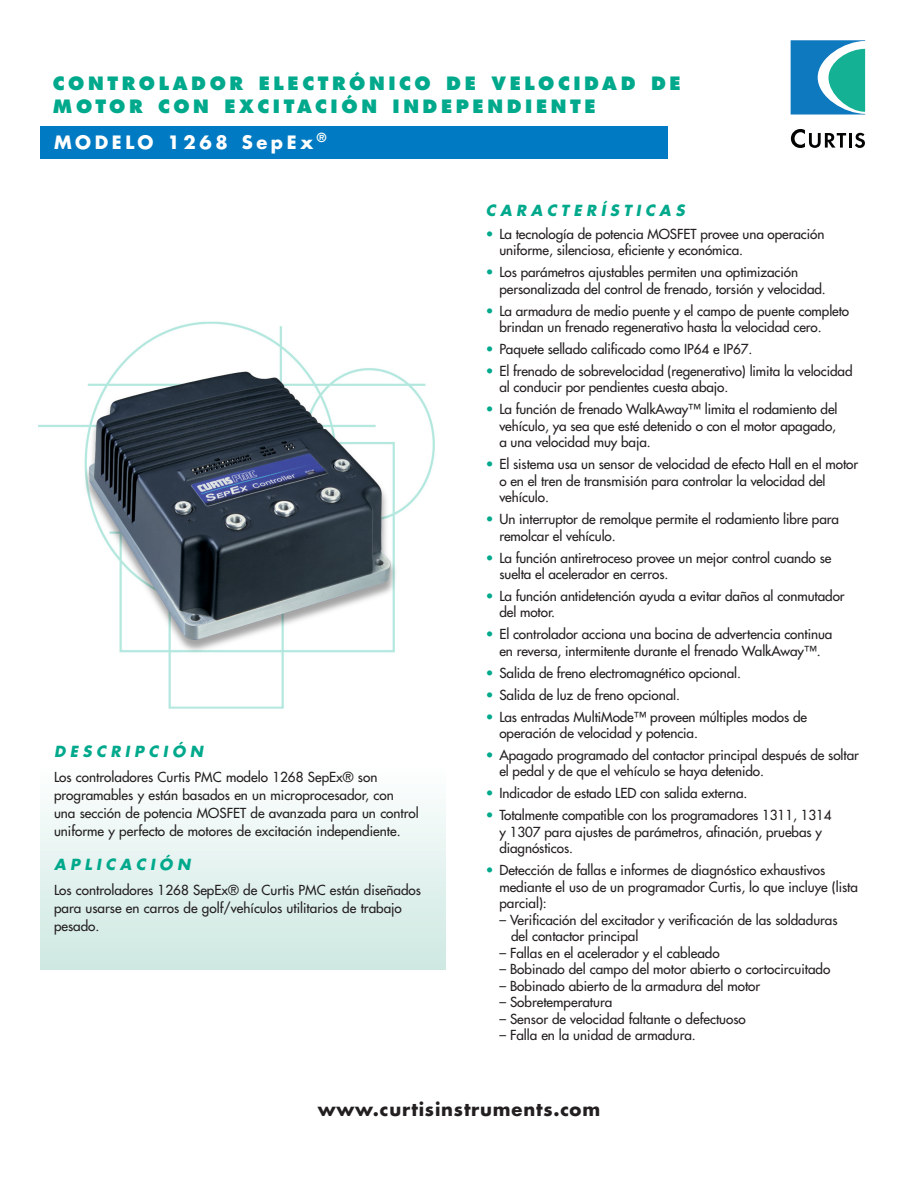
<style>
.page{position:relative;width:918px;height:1188px;background:#fff}
.page>*{position:absolute;margin:0;border:0;box-sizing:border-box;transform-origin:0 0}
.t1{font:800 18px/22.5px "Futura Com";letter-spacing:.2em;color:#00a98c}
.Legal_Copy{font:700 18px "Futura Com";letter-spacing:.045em;color:#231f20}
.Model_Header{font:700 18px "Futura Com";letter-spacing:.2em;color:#fff}
.Section_Headers{font:italic 700 15px "Futura Com";letter-spacing:.295em;color:#00a98c}
.Bullet_Body_Copy{font:500 13.5px/16.5px "Futura Std";letter-spacing:-.005em;color:#231f20}
.Body_Copy{font:500 13.5px/18px "Futura Std";color:#231f20}
.s1{color:#00a98c}
</style>
<div class="page">
<img style="left:38px;top:321px;width:397px;height:388px">
<div style="left:40px;top:767px;width:406px;height:203px;background:linear-gradient(to bottom,#fdfefe,#cee8e1)"></div>
<div style="left:40px;top:126px;width:628px;height:32px;background:#007ac2"></div>
<svg style="left:791px;top:129px;width:55px;height:19px"></svg>
<hr style="left:849px;top:133px;width:3px;height:15px;background:#040503">
<svg style="left:855px;top:133px;width:10px;height:15px"></svg>
<svg style="left:791px;top:40px;width:74px;height:75px;background:#38a0bc"></svg>
<p class="t1" style="left:53px;top:72px;width:629px">CONTROLADOR ELECTRÓNICO DE VELOCIDAD DE<br>MOTOR CON EXCITACIÓN INDEPENDIENTE</p>
<p class="Model_Header" style="left:54px;top:128px;width:274px">MODELO 1268 SepEx<sup>®</sup></p>
<p class="Section_Headers" style="left:54px;top:740px;width:151px">DESCRIPCIÓN</p>
<p class="Body_Copy" style="left:54px;top:768px;width:366px">Los controladores Curtis PMC modelo 1268 SepEx® son programables y están basados en un microprocesador, con<br>una sección de potencia MOSFET de avanzada para un control uniforme y perfecto de motores de excitación independiente.</p>
<p class="Section_Headers" style="left:54px;top:853px;width:138px">APLICACIÓN</p>
<p class="Body_Copy" style="left:54px;top:881px;width:369px">Los controladores 1268 SepEx® de Curtis PMC están diseñados para usarse en carros de golf/vehículos utilitarios de trabajo pesado.</p>
<p class="Section_Headers" style="left:486px;top:198px;width:200px">CARACTERÍSTICAS</p>
<p class="Bullet_Body_Copy" style="left:499px;top:226px;width:327px;text-indent:-14px"><span class="s1">•</span> La tecnología de potencia MOSFET provee una operación uniforme, silenciosa, eficiente y económica.</p>
<p class="Bullet_Body_Copy" style="left:499px;top:264px;width:328px;text-indent:-14px"><span class="s1">•</span> Los parámetros ajustables permiten una optimización personalizada del control de frenado, torsión y velocidad.</p>
<p class="Bullet_Body_Copy" style="left:499px;top:303px;width:351px;text-indent:-14px"><span class="s1">•</span> La armadura de medio puente y el campo de puente completo brindan un frenado regenerativo hasta la velocidad cero.</p>
<p class="Bullet_Body_Copy" style="left:486px;top:341px;width:268px"><span class="s1">•</span> Paquete sellado calificado como IP64 e IP67.</p>
<p class="Bullet_Body_Copy" style="left:499px;top:363px;width:355px;text-indent:-14px"><span class="s1">•</span> El frenado de sobrevelocidad (regenerativo) limita la velocidad al conducir por pendientes cuesta abajo.</p>
<p class="Bullet_Body_Copy" style="left:499px;top:401px;width:340px;text-align:justify;text-indent:-14px"><span class="s1">•</span> La función de frenado WalkAway™ limita el rodamiento del vehículo, ya sea que esté detenido o con el motor apagado, a una velocidad muy baja.</p>
<p class="Bullet_Body_Copy" style="left:499px;top:456px;width:360px;text-indent:-14px"><span class="s1">•</span> El sistema usa un sensor de velocidad de efecto Hall en el motor o en el tren de transmisión para controlar la velocidad del vehículo.</p>
<p class="Bullet_Body_Copy" style="left:499px;top:511px;width:341px;text-indent:-14px"><span class="s1">•</span> Un interruptor de remolque permite el rodamiento libre para remolcar el vehículo.</p>
<p class="Bullet_Body_Copy" style="left:499px;top:549px;width:333px;text-indent:-14px"><span class="s1">•</span> La función antiretroceso provee un mejor control cuando se suelta el acelerador en cerros.</p>
<p class="Bullet_Body_Copy" style="left:499px;top:588px;width:347px;text-indent:-14px"><span class="s1">•</span> La función antidetención ayuda a evitar daños al conmutador del motor.</p>
<p class="Bullet_Body_Copy" style="left:486px;top:626px;width:348px;text-align:center"><span class="s1">•</span> El controlador acciona una bocina de advertencia continua en reversa, intermitente durante el frenado WalkAway™.</p>
<p class="Bullet_Body_Copy" style="left:486px;top:665px;width:257px"><span class="s1">•</span> Salida de freno electromagnético opcional.</p>
<p class="Bullet_Body_Copy" style="left:486px;top:687px;width:196px"><span class="s1">•</span> Salida de luz de freno opcional.</p>
<p class="Bullet_Body_Copy" style="left:499px;top:708px;width:309px;text-indent:-14px"><span class="s1">•</span> Las entradas MultiMode™ proveen múltiples modos de operación de velocidad y potencia.</p>
<p class="Bullet_Body_Copy" style="left:499px;top:747px;width:361px;text-indent:-14px"><span class="s1">•</span> Apagado programado del contactor principal después de soltar el pedal y de que el vehículo se haya detenido.</p>
<p class="Bullet_Body_Copy" style="left:486px;top:785px;width:263px"><span class="s1">•</span> Indicador de estado LED con salida externa.</p>
<p class="Bullet_Body_Copy" style="left:499px;top:807px;width:334px;text-indent:-14px"><span class="s1">•</span> Totalmente compatible con los programadores 1311, 1314 y 1307 para ajustes de parámetros, afinación, pruebas y diagnósticos.</p>
<p class="Bullet_Body_Copy" style="left:499px;top:862px;width:360px;text-indent:-14px"><span class="s1">•</span> Detección de fallas e informes de diagnóstico exhaustivos mediante el uso de un programador Curtis, lo que incluye (lista parcial):</p>
<p class="Bullet_Body_Copy" style="left:499px;top:912px;width:340px">– Verificación del excitador y verificación de las soldaduras</p>
<p class="Bullet_Body_Copy" style="left:511px;top:928px;width:129px">del contactor principal</p>
<p class="Bullet_Body_Copy" style="left:499px;top:945px;width:222px">– Fallas en el acelerador y el cableado</p>
<p class="Bullet_Body_Copy" style="left:499px;top:961px;width:333px">– Bobinado del campo del motor abierto o cortocircuitado</p>
<p class="Bullet_Body_Copy" style="left:499px;top:978px;width:262px">– Bobinado abierto de la armadura del motor</p>
<p class="Bullet_Body_Copy" style="left:499px;top:994px;width:114px">– Sobretemperatura</p>
<p class="Bullet_Body_Copy" style="left:499px;top:1011px;width:248px">– Sensor de velocidad faltante o defectuoso</p>
<p class="Bullet_Body_Copy" style="left:499px;top:1027px;width:198px">– Falla en la unidad de armadura.</p>
<p class="Legal_Copy" style="left:318px;top:1096px;width:284px">www.curtisinstruments.com</p>
</div>
